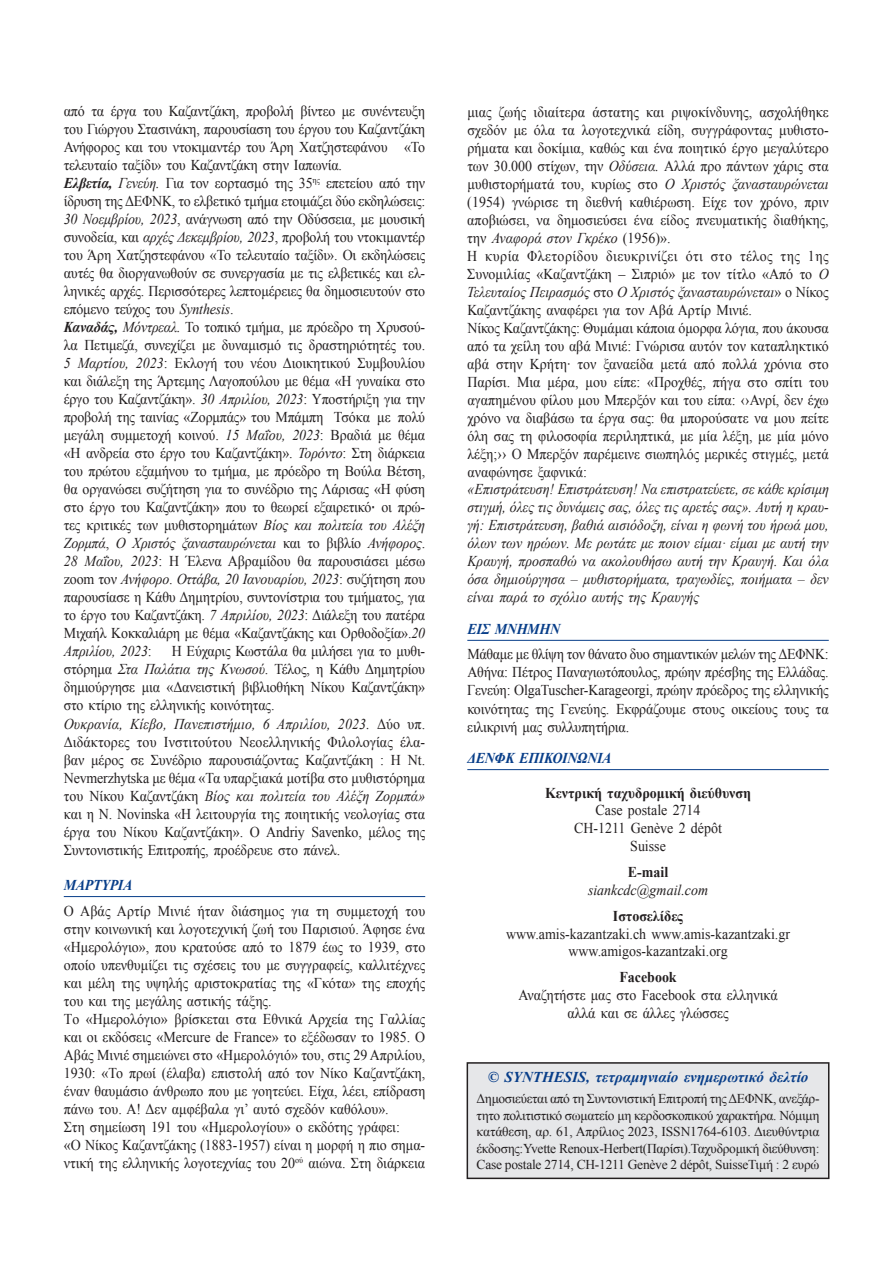
<style>
.page{position:relative;width:893px;height:1263px;background:#fff}
.page>*{position:absolute;margin:0;border:0;box-sizing:border-box;transform-origin:0 0}
.t1{font:15px/18px "Times New Roman";color:#231f20;scale:.93 1}
.t2{font:italic 15px/18px "Times New Roman";color:#231f20;text-align:justify;scale:.93 1}
.t3{font:700 15px "Times New Roman";color:#231f20;scale:.93 1}
.t4{font:italic 700 15px "Times New Roman";color:#083e89}
.t5{font:italic 700 15px "Times New Roman";letter-spacing:-.02em;color:#083e89;scale:.93 1}
.t6{font:13.5px/16.5px "Times New Roman";letter-spacing:-.02em;color:#231f20;text-align:justify}
.s1{font-weight:700;font-style:italic}
.s2{font-style:italic}
.s3{font-family:"Tahoma"}
</style>
<div class="page">
<div style="left:467px;top:1063px;width:362px;height:115px;background:#e6e7e9"></div>
<div style="left:467px;top:1062px;width:362px;height:117px;border:2px solid #231f20"></div>
<hr style="left:64px;top:896px;width:361px;height:1px;background:#083e89">
<hr style="left:467px;top:640px;width:362px;height:1px;background:#083e89">
<hr style="left:467px;top:769px;width:362px;height:1px;background:#083e89">
<p class="t1" style="left:64px;top:102px;width:390px">από τα έργα του Καζαντζάκη, προβολή βίντεο με συνέντευξη του Γιώργου Στασινάκη, παρουσίαση του έργου του Καζαντζάκη Ανήφορος και του ντοκιμαντέρ του Άρη Χατζηστεφάνου «Το τελευταίο ταξίδι» του Καζαντζάκη στην Ιαπωνία.<br><span class="s1">Ελβετία,</span> <span class="s2">Γενεύη.</span> Για τον εορτασμό της 35<sup>ης</sup> επετείου από την ίδρυση της ΔΕΦΝΚ, το ελβετικό τμήμα ετοιμάζει δύο εκδηλώσεις:<br><span class="s2">30 Νοεμβρίου, 2023</span>, ανάγνωση από την Οδύσσεια, με μουσική συνοδεία, και <span class="s2">αρχές Δεκεμβρίου, 2023</span>, προβολή του ντοκιμαντέρ του Άρη Χατζηστεφάνου «Το τελευταίο ταξίδι». Οι εκδηλώσεις αυτές θα διοργανωθούν σε συνεργασία με τις ελβετικές και ελ&shy;ληνικές αρχές. Περισσότερες λεπτομέρειες θα δημοσιευτούν στο επόμενο τεύχος του <span class="s2">Synthesis</span>.<br><span class="s1">Καναδάς,</span> <span class="s2">Μόντρεαλ.</span> Το τοπικό τμήμα, με πρόεδρο τη Χρυσού&shy;λα Πετιμεζά, συνεχίζει με δυναμισμό τις δραστηριότητές του.<br><span class="s2">5 Μαρτίου, 2023</span>: Εκλογή του νέου Διοικητικού Συμβουλίου και διάλεξη της Άρτεμης Λαγοπούλου με θέμα «Η γυναίκα στο έργο του Καζαντζάκη». <span class="s2">30 Απριλίου, 2023</span>: Υποστήριξη για την προβολή της ταινίας «Ζορμπάς» του Μπάμπη Τσόκα με πολύ μεγάλη συμμετοχή κοινού. <span class="s2">15 Μαΐου, 2023</span>: Βραδιά με θέμα «Η ανδρεία στο έργο του Καζαντζάκη». <span class="s2">Τορόντο</span>: Στη διάρκεια του πρώτου εξαμήνου το τμήμα, με πρόεδρο τη Βούλα Βέτση, θα οργανώσει συζήτηση για το συνέδριο της Λάρισας «Η φύση στο έργο του Καζαντζάκη» που το θεωρεί εξαιρετικό<span class="s3">⸱</span> οι πρώ&shy;τες κριτικές των μυθιστορημάτων <span class="s2">Βίος και πολιτεία του Αλέξη Ζορμπά</span>, <span class="s2">Ο Χριστός ξανασταυρώνεται</span> και το βιβλίο <span class="s2">Ανήφορος</span>.<br><span class="s2">28 Μαΐου, 2023</span>: Η Έλενα Αβραμίδου θα παρουσιάσει μέσω zoom τον <span class="s2">Ανήφορο</span>. <span class="s2">Οττάβα, 20 Ιανουαρίου, 2023</span>: συζήτηση που παρουσίασε η Κάθυ Δημητρίου, συντονίστρια του τμήματος, για το έργο του Καζαντζάκη. <span class="s2">7 Απριλίου, 2023</span>: Διάλεξη του πατέρα Μιχαήλ Κοκκαλιάρη με θέμα «Καζαντζάκης και Ορθοδοξία».<span class="s2">20<br>Απριλίου, 2023</span>:</p>
<p class="t1" style="left:64px;top:642px;width:390px;text-indent:108px">Η Εύχαρις Κωστάλα θα μιλήσει για το μυθι&shy;στόρημα <span class="s2">Στα Παλάτια της Κνωσού</span>. Τέλος, η Κάθυ Δημητρίου δημιούργησε μια «Δανειστική βιβλιοθήκη Νίκου Καζαντζάκη» στο κτίριο της ελληνικής κοινότητας.<br><span class="s2">Ουκρανία, Κίεβο, Πανεπιστήμιο, 6 Απριλίου, 2023.</span> Δύο υπ.<br>Διδάκτορες του Ινστιτούτου Νεοελληνικής Φιλολογίας έλα&shy;βαν μέρος σε Συνέδριο παρουσιάζοντας Καζαντζάκη : Η Nt.<br>Nevmerzhytska με θέμα «Τα υπαρξιακά μοτίβα στο μυθιστόρημα του Νίκου Καζαντζάκη <span class="s2">Βίος και πολιτεία του Αλέξη Ζορμπά» </span>και η N. Novinska «Η λειτουργία της ποιητικής νεολογίας στα έργα του Νίκου Καζαντζάκη». Ο Andriy Savenko, μέλος της Συντονιστικής Επιτροπής, προέδρευε στο πάνελ.</p>
<p class="t5" style="left:64px;top:874px;width:75px">ΜΑΡΤΥΡΙΑ</p>
<p class="t1" style="left:64px;top:902px;width:390px">O Aβάς Αρτίρ Mινιέ ήταν διάσημος για τη συμμετοχή του στην κοινωνική και λογοτεχνική ζωή του Παρισιού. Άφησε ένα «Ημερολόγιο», που κρατούσε από το 1879 έως το 1939, στο οποίο υπενθυμίζει τις σχέσεις του με συγγραφείς, καλλιτέχνες και μέλη της υψηλής αριστοκρατίας της «Γκότα» της εποχής του και της μεγάλης αστικής τάξης.<br>Tο «Ημερολόγιo» βρίσκεται στα Εθνικά Αρχεία της Γαλλίας και οι εκδόσεις «Mercure de France» το εξέδωσαν το 1985. Ο Αβάς Μινιέ σημειώνει στο «Ημερολόγιό» του, στις 29 Απριλίου, 1930: «To πρωί (έλαβα) επιστολή από τον Νίκο Καζαντζάκη, έναν θαυμάσιο άνθρωπο που με γοητεύει. Είχα, λέει, επίδραση πάνω του. Α! Δεν αμφέβαλα γι’ αυτό σχεδόν καθόλου».<br>Στη σημείωση 191 του «Ημερολογίου» ο εκδότης γράφει:<br>«Ο Νίκος Καζαντζάκης (1883-1957) είναι η μορφή η πιο σημα&shy;ντική της ελληνικής λογοτεχνίας του 20<sup>ού</sup> αιώνα. Στη διάρκεια</p>
<p class="t1" style="left:467px;top:103px;width:390px">μιας ζωής ιδιαίτερα άστατης και ριψοκίνδυνης, ασχολήθηκε σχεδόν με όλα τα λογοτεχνικά είδη, συγγράφοντας μυθιστο&shy;ρήματα και δοκίμια, καθώς και ένα ποιητικό έργο μεγαλύτερο των 30.000 στίχων, την <span class="s2">Οδύσεια.</span> Αλλά προ πάντων χάρις στα μυθιστορήματά του, κυρίως στο <span class="s2">Ο Χριστός ξανασταυρώνεται </span>(1954) γνώρισε τη διεθνή καθιέρωση. Είχε τον χρόνο, πριν αποβιώσει, να δημοσιεύσει ένα είδος πνευματικής διαθήκης, την <span class="s2">Αναφορά στον Γκρέκο</span> (1956)».<br>Η κυρία Φλετορίδου διευκρινίζει ότι στο τέλος της 1ης Συνομιλίας «Καζαντζάκη – Σιπριό» με τον τίτλο «Από το <span class="s2">Ο Τελευταίος Πειρασμός</span> στο <span class="s2">Ο Χριστός ξανασταυρώνεται</span>» ο Νίκος Καζαντζάκης αναφέρει για τον Αβά Αρτίρ Μινιέ.<br>Νίκος Καζαντζάκης: Θυμάμαι κάποια όμορφα λόγια, που άκουσα από τα χείλη του αβά Μινιέ: Γνώρισα αυτόν τον καταπληκτικό αβά στην Κρήτη∙ τον ξαναείδα μετά από πολλά χρόνια στο Παρίσι. Μια μέρα, μου είπε: «Προχθές, πήγα στο σπίτι του αγαπημένου φίλου μου Μπερξόν και του είπα: ‹›Ανρί, δεν έχω χρόνο να διαβάσω τα έργα σας: θα μπορούσατε να μου πείτε όλη σας τη φιλοσοφία περιληπτικά, με μία λέξη, με μία μόνο λέξη;›› Ο Μπερξόν παρέμεινε σιωπηλός μερικές στιγμές, μετά αναφώνησε ξαφνικά:</p>
<p class="t2" style="left:467px;top:480px;width:390px">«Επιστράτευση! Επιστράτευση! Να επιστρατεύετε, σε κάθε κρίσιμη στιγμή, όλες τις δυνάμεις σας, όλες τις αρετές σας». Αυτή η κραυ&shy;γή: Επιστράτευση, βαθιά αισιόδοξη, είναι η φωνή του ήρωά μου, όλων των ηρώων. Με ρωτάτε με ποιον είμαι∙ είμαι με αυτή την Κραυγή, προσπαθώ να ακολουθήσω αυτή την Κραυγή. Και όλα όσα δημιούργησα – μυθιστορήματα, τραγωδίες, ποιήματα – δεν είναι παρά το σχόλιο αυτής της Κραυγής</p>
<p class="t5" style="left:467px;top:618px;width:101px">ΕΙΣ ΜΝΗΜΗΝ</p>
<p class="t1" style="left:467px;top:645px;width:390px;text-align:justify">Μάθαμε με θλίψη τον θάνατο δυο σημαντικών μελών της ΔΕΦΝΚ:<br>Αθήνα: Πέτρος Παναγιωτόπουλος, πρώην πρέσβης της Ελλάδας.<br>Γενεύη: OlgaTuscher-Karageorgi, πρώην πρόεδρος της ελληνικής κοινότητας της Γενεύης. Εκφράζουμε στους οικείους τους τα ειλικρινή μας συλλυπητήρια.</p>
<p class="t5" style="left:467px;top:747px;width:157px">ΔΕΝΦΚ ΕΠΙΚΟΙΝΩΝΙΑ</p>
<p class="t3" style="left:545px;top:782px;width:223px">Κεντρική ταχυδρομική διεύθυνση</p>
<p class="t1" style="left:574px;top:801px;width:160px;text-align:center">Case postale 2714<br>CH-1211 Genève 2 dépôt<br>Suisse</p>
<p class="t3" style="left:628px;top:861px;width:45px">E-mail</p>
<p class="t2" style="left:588px;top:880px;width:131px">siankcdc@gmail.com</p>
<p class="t3" style="left:613px;top:905px;width:77px">Ιστοσελίδες</p>
<p class="t1" style="left:506px;top:924px;width:307px;text-align:center">www.amis-kazantzaki.ch www.amis-kazantzaki.gr www.amigos-kazantzaki.org</p>
<p class="t3" style="left:619px;top:966px;width:63px">Facebook</p>
<p class="t1" style="left:518px;top:986px;width:280px;text-align:center">Αναζητήστε μας στο Facebook στα ελληνικά αλλά και σε άλλες γλώσσες</p>
<p class="t4" style="left:488px;top:1067px;width:322px">© SYNTHESIS, τετραμηνιαίο ενημερωτικό δελτίο</p>
<p class="t6" style="left:477px;top:1090px;width:344px">Δημοσιεύεται από τη Συντονιστική Επιτροπή τηςΔΕΦΝΚ, ανεξάρ&shy;τητο πολιτιστικό σωματείο μη κερδοσκοπικού χαρακτήρα. Νόμιμη κατάθεση, αρ. 61, Απρίλιος 2023, ΙSSN1764-6103. Διευθύντρια έκδοσης:Yvette Renoux-Herbert(Παρίσι).Ταχυδρομική διεύθυνση:<br>Case postale 2714, CH-1211 Genève 2 dépôt, SuisseΤιμή : 2 ευρώ</p>
</div>
